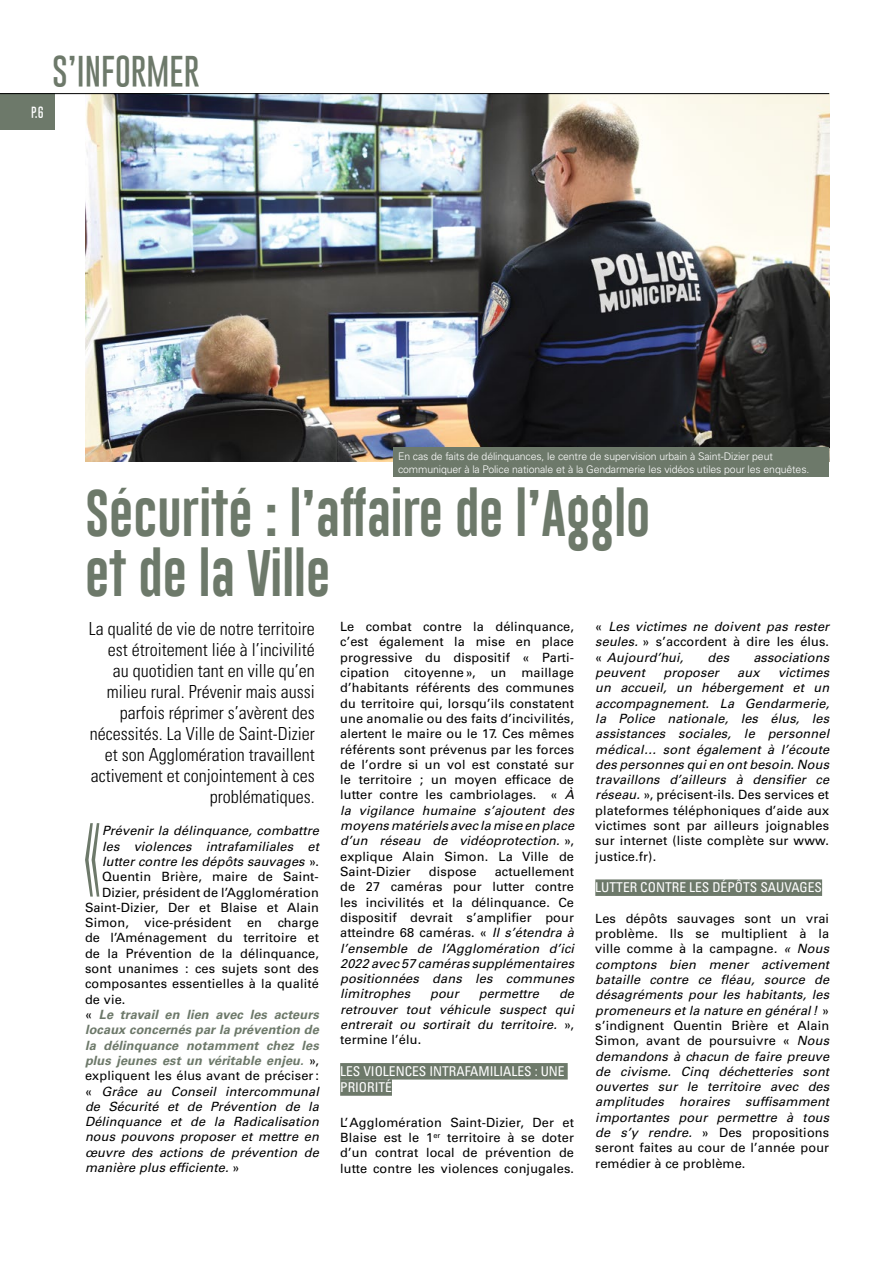
<style>
.page{position:relative;width:893px;height:1263px;background:#fff}
.page>*{position:absolute;margin:0;border:0;box-sizing:border-box;transform-origin:0 0}
.t1{font:100 ultra-condensed 146.25px "Univers LT Std";color:#6d796a;scale:.67 1}
.t2{font:48px/60px "Gobold Lowplus";color:#6d796a}
.t3{font:100 33px "Gobold";color:#6d796a}
.t4{font:300 condensed 18px/21px "Univers LT Std";color:#000;text-align:right}
.t5{font:condensed 13.5px "Univers LT Std";color:#fff}
.t6{font:italic 12.75px/15.3px "Univers LT Std";letter-spacing:.01em;color:#000;text-align:justify}
.t7{font:12.75px/15.3px "Univers LT Std";letter-spacing:.01em;color:#000;text-align:justify}
.t8{font:italic 700 12.75px "Univers LT Std";letter-spacing:.01em;color:#6d796a}
.t9{font:100 12px "Gobold";color:#fff}
.t10{font:300 10.5px/12.6px "Univers LT Std";letter-spacing:-.01em;color:#fff}
.s1{font-style:italic}
.s2{font-style:normal}
.s3{font-weight:400;font-style:normal;color:#000}
</style>
<div class="page">
<img style="left:85px;top:94px;width:744px;height:367px">
<div style="left:0;top:93px;width:55px;height:37px;background:#6d796a"></div>
<div style="left:340px;top:1063px;width:228px;height:16px;background:#6d796a"></div>
<div style="left:340px;top:1079px;width:52px;height:17px;background:#6d796a"></div>
<hr style="left:0;top:93px;width:829px;height:1px;background:#000">
<div style="left:595px;top:879px;width:227px;height:17px;background:#6d796a"></div>
<div style="left:394px;top:448px;width:435px;height:29px;background:#6d796a"></div>
<p class="t9" style="left:31px;top:105px;width:14px">P.6</p>
<h3 class="t3" style="left:52px;top:51px;width:81px">S’INFORMER</h3>
<p class="t10" style="left:398px;top:450px;width:413px">En cas de faits de délinquances, le centre de supervision urbain à Saint-Dizier peut communiquer à la Police nationale et à la gendarmerie les vidéos utiles pour les enquêtes.</p>
<h2 class="t2" style="left:85px;top:486px;width:567px">Sécurité : l’affaire de l’Agglo et de la Ville</h2>
<p class="t4" style="left:89px;top:618px;width:227px">La qualité de vie de notre territoire est étroitement liée à l’incivilité au quotidien tant en ville qu’en milieu rural. Prévenir mais aussi parfois réprimer s’avèrent des nécessités. La Ville de Saint-Dizier et son Agglomération travaillent activement et conjointement à ces problématiques.</p>
<h1 class="t1" style="left:83px;top:770px;width:28px">«</h1>
<p class="t6" style="left:102px;top:823px;width:218px">Prévenir la délinquance, combattre</p>
<p class="t7" style="left:340px;top:619px;width:235px">Le combat contre la délinquance, c’est également la mise en place progressive du dispositif « Parti&shy;cipation citoyenne », un maillage d’habitants référents des communes du territoire qui, lorsqu’ils constatent une anomalie ou des faits d’incivilités, alertent le maire ou le 17. Ces mêmes référents sont prévenus par les forces de l’ordre si un vol est constaté sur le territoire ; un moyen efficace de lutter contre les cambriolages. « <span class="s1">à la vigilance humaine s’ajoutent des moyens matériels avec la mise en place d’un réseau de vidéoprotection.</span> », explique Alain Simon. La Ville de Saint-Dizier</p>
<p class="t6" style="left:595px;top:619px;width:235px"><span class="s2">«</span> Les victimes ne doivent pas rester seules. <span class="s2">» s’accordent à dire les élus. «</span> Aujourd’hui,</p>
<p class="t6" style="left:708px;top:650px;width:23px">des</p>
<p class="t6" style="left:753px;top:650px;width:77px">associations</p>
<p class="t6" style="left:595px;top:665px;width:235px;text-indent:183px">victimes un accueil, un hébergement et un accompagnement. La gendarmerie, la police nationale, les élus, les assistances sociales, le personnel médical… sont également à l’écoute des personnes qui en ont besoin. Nous travaillons d’ailleurs à densifier ce réseau. <span class="s2">», précisent-ils. Des services et plateformes téléphoniques d’aide aux victimes sont par ailleurs joignables sur internet (liste complète sur www. justice.fr).</span></p>
<p class="t5" style="left:595px;top:879px;width:14px">LUTTER</p>
<p class="t5" style="left:640px;top:879px;width:9px">CONTRE</p>
<p class="t5" style="left:689px;top:879px;width:8px">LES</p>
<p class="t5" style="left:712px;top:879px;width:57px">DÉPÔTS SAUVAGES</p>
<p class="t6" style="left:595px;top:911px;width:235px"><span class="s2">Les dépôts sauvages sont un vrai problème. Ils se multiplient à la ville comme à la campagne</span>. « Nous comptons bien mener activement bataille contre ce fléau, source de désagréments pour les habitants, les promeneurs et la nature en général! <span class="s2">» s’indignent Quentin Brière et Alain Simon, avant de poursuivre «</span> Nous demandons à chacun de faire preuve de civisme. Cinq déchetteries sont ouvertes sur le territoire avec des amplitudes horaires suffisamment importantes pour permettre à tous de s’y rendre. <span class="s2">» des propositions seront faites au cour de l’année pour remédier à ce problème.</span></p>
<p class="t6" style="left:595px;top:665px;width:51px">peuvent</p>
<p class="t6" style="left:663px;top:665px;width:57px">proposer</p>
<p class="t6" style="left:737px;top:665px;width:24px">aux</p>
<p class="t6" style="left:102px;top:839px;width:218px">les violences intrafamiliales et</p>
<p class="t6" style="left:102px;top:854px;width:218px">lutter contre les dépôts sauvages <span class="s2">».</span></p>
<p class="t7" style="left:102px;top:869px;width:218px">Quentin Brière, maire de Saint-</p>
<p class="t7" style="left:102px;top:884px;width:218px">Dizier, président de l’Agglomération</p>
<p class="t7" style="left:85px;top:900px;width:235px">Saint-Dizier, Der et Blaise et Alain</p>
<p class="t7" style="left:85px;top:915px;width:235px">Simon, vice-président en charge</p>
<p class="t7" style="left:85px;top:930px;width:235px">de l’aménagement du territoire et</p>
<p class="t7" style="left:85px;top:946px;width:235px">de la prévention de la délinquance,</p>
<p class="t7" style="left:85px;top:961px;width:235px">sont unanimes : ces sujets sont des</p>
<p class="t7" style="left:85px;top:976px;width:235px">composantes essentielles à la qualité</p>
<p class="t7" style="left:85px;top:991px;width:42px">de vie.</p>
<p class="t8" style="left:85px;top:1007px;width:235px"><span class="s3">«</span> Le travail en lien avec les acteurs</p>
<p class="t8" style="left:85px;top:1022px;width:235px">locaux concernés par la prévention de</p>
<p class="t8" style="left:85px;top:1038px;width:235px">la délinquance notamment chez les</p>
<p class="t8" style="left:85px;top:1053px;width:235px">plus jeunes est un véritable enjeu. <span class="s3">»,</span></p>
<p class="t7" style="left:85px;top:1068px;width:235px">expliquent les élus avant de préciser:</p>
<p class="t6" style="left:85px;top:1083px;width:235px"><span class="s2">«</span> Grâce au Conseil intercommunal</p>
<p class="t6" style="left:85px;top:1099px;width:235px">de Sécurité et de Prévention de la</p>
<p class="t6" style="left:85px;top:1114px;width:235px">Délinquance et de la Radicalisation</p>
<p class="t6" style="left:85px;top:1129px;width:235px">nous pouvons proposer et mettre en</p>
<p class="t6" style="left:85px;top:1145px;width:235px">œuvre des actions de prévention de</p>
<p class="t6" style="left:85px;top:1160px;width:156px">manière plus efficiente. <span class="s2">»</span></p>
<p class="t7" style="left:340px;top:864px;width:235px;text-indent:155px">actuellement de 27 caméras pour lutter contre les incivilités et la délinquance. Ce dispositif devrait s’amplifier pour atteindre 68 caméras. « <span class="s1">Il s’étendra à l’ensemble de l’Agglomération d’ici 2022 avec 57 caméras supplémentaires positionnées dans les communes limitrophes</span></p>
<p class="t7" style="left:429px;top:864px;width:49px">dispose</p>
<p class="t6" style="left:340px;top:986px;width:235px;text-indent:219px">de retrouver tout véhicule suspect qui entrerait ou sortirait du territoire. <span class="s2">», termine l’élu.</span></p>
<p class="t5" style="left:340px;top:1062px;width:32px">LES VIOLENCES</p>
<p class="t5" style="left:429px;top:1062px;width:8px">INTRA</p>
<p class="t5" style="left:465px;top:1062px;width:14px">FAMILIALES</p>
<p class="t5" style="left:535px;top:1062px;width:15px">: UNE</p>
<p class="t5" style="left:340px;top:1079px;width:8px">PRIORIT</p>
<p class="t5" style="left:385px;top:1079px;width:8px">É</p>
<p class="t7" style="left:340px;top:1115px;width:235px">L’Agglomération Saint-Dizier, Der et Blaise est le 1<sup>er</sup> territoire à se doter d’un contrat local de prévention de lutte contre les violences conjugales.</p>
<p class="t6" style="left:430px;top:986px;width:30px">pour</p>
<p class="t6" style="left:479px;top:986px;width:62px">permettre</p>
</div>
